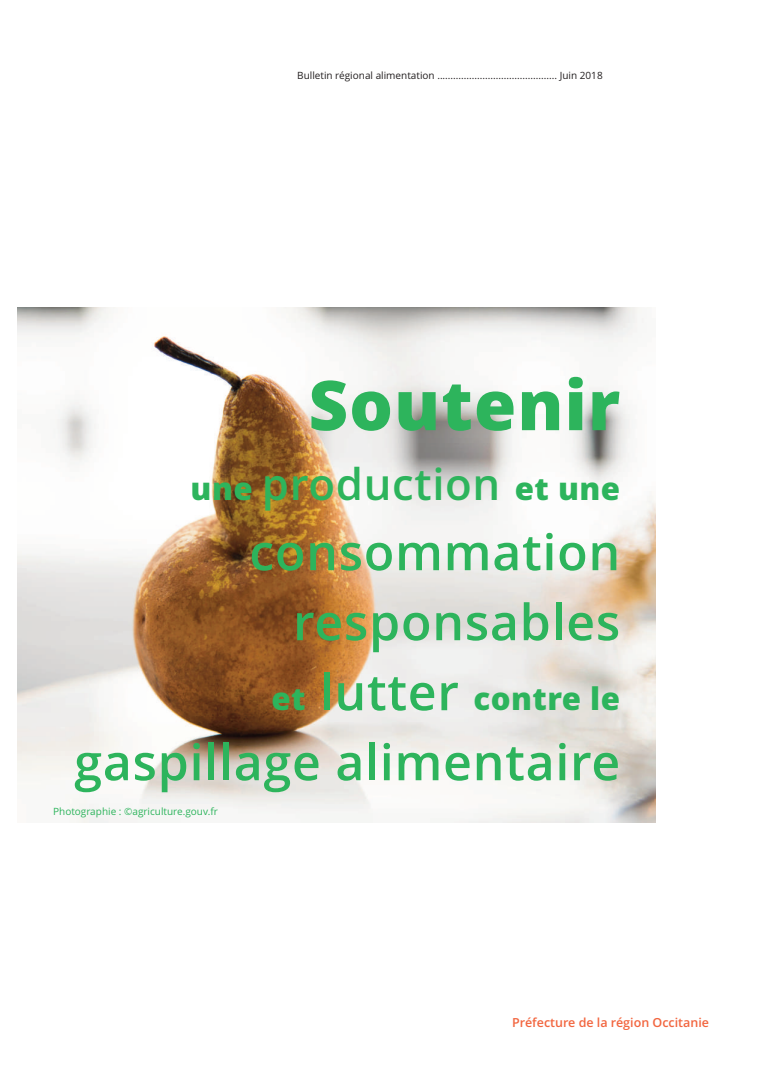
<style>
.page{position:relative;width:780px;height:1088px;background:#fff}
.page>*{position:absolute;margin:0;border:0;box-sizing:border-box;transform-origin:0 0}
.t1{font:800 68.75px "Open Sans";letter-spacing:.015em;color:#2db45c}
.t2{font:600 50px/70px "Open Sans";letter-spacing:.015em;color:#2db45c;text-align:right}
.t3{font:600 43.75px "Open Sans";letter-spacing:.015em;color:#2db45c}
.t4{font:800 31.25px "Open Sans";letter-spacing:.015em;color:#2db45c}
.t5{font:600 12.5px "Open Sans";color:#f26640}
.t6{font:10px "Open Sans";color:#231f20}
.t7{font:10px "Open Sans";color:#2db45c}
.s1{font-weight:800;font-size:31.25px}
.s2{font-weight:600;font-size:50px}
</style>
<div class="page">
<img style="left:18px;top:307px;width:638px;height:515px">
<p class="t6" style="left:297px;top:69px;width:307px">Bulletin régional alimentation ............................................. Juin 2018</p>
<h1 class="t1" style="left:308px;top:366px;width:313px">Soutenir</h1>
<h3 class="t3" style="left:190px;top:459px;width:431px"><span class="s1">une</span> production <span class="s1">et une</span></h3>
<h2 class="t2" style="left:249px;top:518px;width:372px">consommation responsables</h2>
<h3 class="t4" style="left:271px;top:681px;width:350px">et <span class="s2">lutter</span> contre le</h3>
<h2 class="t2" style="left:74px;top:728px;width:547px">gaspillage alimentaire</h2>
<p class="t7" style="left:53px;top:806px;width:166px">Photographie : ©agriculture.gouv.fr</p>
<p class="t5" style="left:512px;top:1015px;width:198px">Préfecture de la région Occitanie</p>
</div>
